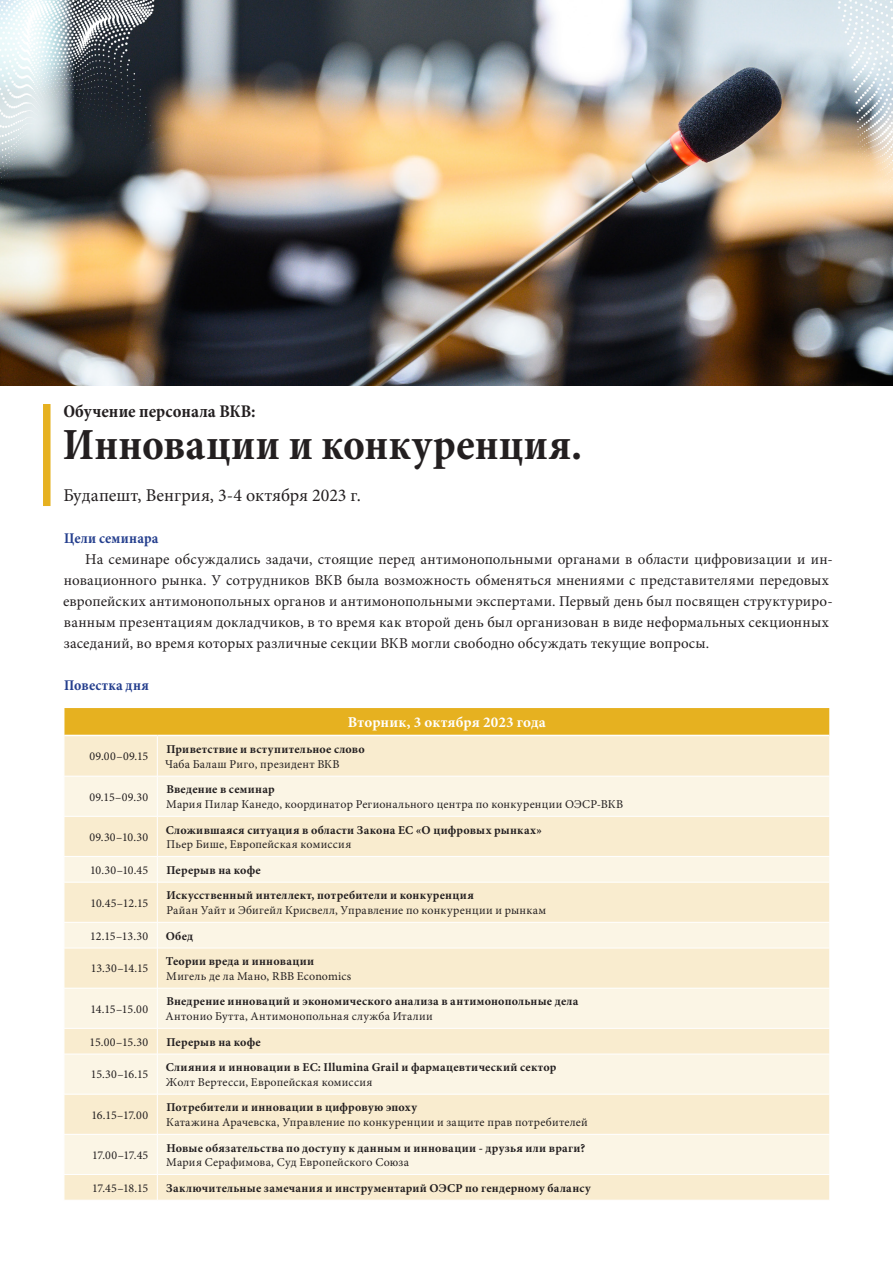
<style>
.page{position:relative;width:893px;height:1263px;background:#fff}
.page>*{position:absolute;margin:0;border:0;box-sizing:border-box;transform-origin:0 0}
.t1{font:700 condensed 45px "Minion Pro";letter-spacing:.005em;color:#231f20}
.t2{font:18px "Minion Pro";letter-spacing:-.005em;color:#231f20}
.t3{font:700 condensed 18px "Minion Pro";letter-spacing:.005em;color:#231f20}
.t4{font:15px/21px "Minion Pro";letter-spacing:.015em;color:#231f20}
.Table-titlerow{font:700 15px "Minion Pro";letter-spacing:.005em;color:#fff}
.t5{font:700 condensed 15px "Minion Pro";letter-spacing:.015em;color:#253f8e}
.Table-paragraph-text{font:12px "Minion Pro";letter-spacing:.015em;color:#231f20}
.Table-paragraph-text-2{font:700 12px "Minion Pro";letter-spacing:.025em;color:#231f20}
</style>
<div class="page">
<div style="left:43px;top:404px;width:8px;height:102px;background:#e6b120"></div>
<div style="left:64px;top:707px;width:766px;height:28px;background:#e6b120"></div>
<div style="left:65px;top:736px;width:764px;height:464px;background:#f9eccf"></div>
<svg style="left:65px;top:777px;width:764px;height:397px;background:#faf0da"></svg>
<svg style="left:829px;top:708px;width:1px;height:27px"></svg>
<hr style="left:64px;top:776px;width:93px;height:1px;background:#fff">
<hr style="left:157px;top:776px;width:673px;height:1px;background:#fff">
<hr style="left:64px;top:816px;width:93px;height:1px;background:#fff">
<hr style="left:157px;top:816px;width:673px;height:1px;background:#fff">
<hr style="left:64px;top:856px;width:93px;height:1px;background:#fff">
<hr style="left:157px;top:856px;width:673px;height:1px;background:#fff">
<hr style="left:64px;top:882px;width:93px;height:1px;background:#fff">
<hr style="left:157px;top:882px;width:673px;height:1px;background:#fff">
<hr style="left:64px;top:922px;width:93px;height:1px;background:#fff">
<hr style="left:157px;top:922px;width:673px;height:1px;background:#fff">
<hr style="left:64px;top:948px;width:93px;height:1px;background:#fff">
<hr style="left:157px;top:948px;width:673px;height:1px;background:#fff">
<hr style="left:64px;top:988px;width:93px;height:1px;background:#fff">
<hr style="left:157px;top:988px;width:673px;height:1px;background:#fff">
<hr style="left:64px;top:1028px;width:93px;height:1px;background:#fff">
<hr style="left:157px;top:1028px;width:673px;height:1px;background:#fff">
<svg style="left:829px;top:1029px;width:1px;height:24px"></svg>
<hr style="left:64px;top:1054px;width:93px;height:1px;background:#fff">
<hr style="left:157px;top:1054px;width:673px;height:1px;background:#fff">
<hr style="left:64px;top:1094px;width:93px;height:1px;background:#fff">
<hr style="left:157px;top:1094px;width:673px;height:1px;background:#fff">
<hr style="left:157px;top:1134px;width:673px;height:1px;background:#fff">
<hr style="left:157px;top:1174px;width:673px;height:1px;background:#fff">
<svg style="left:829px;top:1175px;width:1px;height:24px"></svg>
<hr style="left:64px;top:707px;width:93px;height:1px;background:#fff">
<svg style="left:64px;top:708px;width:1px;height:27px"></svg>
<hr style="left:157px;top:707px;width:673px;height:1px;background:#fff">
<hr style="left:157px;top:736px;width:1px;height:40px;background:#fff">
<hr style="left:157px;top:776px;width:1px;height:40px;background:#fff">
<hr style="left:157px;top:816px;width:1px;height:40px;background:#fff">
<svg style="left:64px;top:857px;width:1px;height:24px"></svg>
<svg style="left:157px;top:857px;width:1px;height:25px"></svg>
<hr style="left:157px;top:882px;width:1px;height:40px;background:#fff">
<svg style="left:64px;top:923px;width:1px;height:24px"></svg>
<svg style="left:157px;top:923px;width:1px;height:25px"></svg>
<hr style="left:157px;top:948px;width:1px;height:40px;background:#fff">
<hr style="left:157px;top:988px;width:1px;height:40px;background:#fff">
<svg style="left:64px;top:1029px;width:1px;height:25px"></svg>
<svg style="left:157px;top:1029px;width:1px;height:25px"></svg>
<hr style="left:157px;top:1054px;width:1px;height:40px;background:#fff">
<hr style="left:157px;top:1094px;width:1px;height:40px;background:#fff">
<hr style="left:64px;top:1134px;width:93px;height:1px;background:#fff">
<hr style="left:157px;top:1134px;width:1px;height:40px;background:#fff">
<hr style="left:64px;top:1174px;width:93px;height:1px;background:#fff">
<svg style="left:64px;top:1175px;width:1px;height:25px"></svg>
<svg style="left:157px;top:1175px;width:1px;height:25px"></svg>
<img style="left:0;top:0;width:893px;height:386px">
<img style="left:0;top:0;width:155px;height:313px">
<img style="left:775px;top:0;width:118px;height:313px">
<h1 class="t3" style="left:63px;top:399px;width:194px">Обучение персонала ВКВ:</h1>
<h1 class="t1" style="left:63px;top:414px;width:521px">Инновации и конкуренция.</h1>
<h1 class="t2" style="left:63px;top:483px;width:299px">Будапешт, Венгрия, 3-4 октября 2023 г.</h1>
<h2 class="t5" style="left:64px;top:528px;width:96px">Цели семинара</h2>
<p class="t4" style="left:63px;top:549px;width:771px;text-indent:22px">На семинаре обсуждались задачи, стоящие перед антимонопольными органами в области цифровизации и ин&shy;новационного рынка. У сотрудников ВКВ была возможность обменяться мнениями с представителями передовых европейских антимонопольных органов и антимонопольными экспертами. Первый день был посвящен структуриро&shy;ванным презентациям докладчиков, в то время как второй день был организован в виде неформальных секционных заседаний, во время которых различные секции ВКВ могли свободно обсуждать текущие вопросы.</p>
<h2 class="t5" style="left:64px;top:675px;width:86px">Повестка дня</h2>
<p class="Table-titlerow" style="left:348px;top:712px;width:199px">Вторник, 3 октября 2023 года</p>
<p class="Table-paragraph-text" style="left:90px;top:748px;width:60px">09.00–09.15</p>
<p class="Table-paragraph-text-2" style="left:166px;top:741px;width:200px">Приветствие и вступительное слово</p>
<p class="Table-paragraph-text" style="left:165px;top:756px;width:176px">Чаба Балаш Риго, президент ВКВ</p>
<p class="Table-paragraph-text" style="left:89px;top:789px;width:60px">09.15–09.30</p>
<p class="Table-paragraph-text" style="left:90px;top:829px;width:60px">09.30–10.30</p>
<p class="Table-paragraph-text-2" style="left:166px;top:781px;width:110px">Введение в семинар</p>
<p class="Table-paragraph-text" style="left:166px;top:796px;width:458px">Мария Пилар Канедо, координатор Регионального центра по конкуренции ОЭСР-ВКВ</p>
<p class="Table-paragraph-text-2" style="left:166px;top:821px;width:377px">Сложившаяся ситуация в области Закона ЕС «О цифровых рынках»</p>
<p class="Table-paragraph-text" style="left:166px;top:836px;width:187px">Пьер Бише, Европейская комиссия</p>
<p class="Table-paragraph-text" style="left:90px;top:862px;width:60px">10.30–10.45</p>
<p class="Table-paragraph-text-2" style="left:166px;top:861px;width:96px">Перерыв на кофе</p>
<p class="Table-paragraph-text" style="left:91px;top:895px;width:59px">10.45–12.15</p>
<p class="Table-paragraph-text-2" style="left:166px;top:887px;width:309px">Искусственный интеллект, потребители и конкуренция</p>
<p class="Table-paragraph-text" style="left:166px;top:902px;width:381px">Райан Уайт и Эбигейл Крисвелл, Управление по конкуренции и рынкам</p>
<p class="Table-paragraph-text" style="left:90px;top:928px;width:60px">12.15–13.30</p>
<p class="Table-paragraph-text-2" style="left:166px;top:927px;width:29px">Обед</p>
<p class="Table-paragraph-text" style="left:91px;top:960px;width:59px">13.30–14.15</p>
<p class="Table-paragraph-text-2" style="left:166px;top:953px;width:150px">Теории вреда и инновации</p>
<p class="Table-paragraph-text" style="left:166px;top:968px;width:186px">Мигель де ла Мано, RBB Economics</p>
<p class="Table-paragraph-text" style="left:91px;top:1001px;width:59px">14.15–15.00</p>
<p class="Table-paragraph-text-2" style="left:166px;top:993px;width:413px">Внедрение инноваций и экономического анализа в антимонопольные дела</p>
<p class="Table-paragraph-text" style="left:165px;top:1008px;width:269px">Антонио Бутта, Антимонопольная служба Италии</p>
<p class="Table-paragraph-text" style="left:90px;top:1034px;width:60px">15.00–15.30</p>
<p class="Table-paragraph-text-2" style="left:166px;top:1033px;width:96px">Перерыв на кофе</p>
<p class="Table-paragraph-text" style="left:91px;top:1066px;width:59px">15.30–16.15</p>
<p class="Table-paragraph-text-2" style="left:166px;top:1059px;width:392px">Слияния и инновации в ЕС: Illumina Grail и фармацевтический сектор</p>
<p class="Table-paragraph-text" style="left:166px;top:1074px;width:208px">Жолт Вертесси, Европейская комиссия</p>
<p class="Table-paragraph-text" style="left:92px;top:1107px;width:58px">16.15–17.00</p>
<p class="Table-paragraph-text" style="left:92px;top:1147px;width:58px">17.00–17.45</p>
<p class="Table-paragraph-text-2" style="left:166px;top:1099px;width:252px">Потребители и инновации в цифровую эпоху</p>
<p class="Table-paragraph-text" style="left:166px;top:1114px;width:423px">Катажина Арачевска, Управление по конкуренции и защите прав потребителей</p>
<p class="Table-paragraph-text-2" style="left:166px;top:1139px;width:421px">Новые обязательства по доступу к данным и инновации - друзья или враги?</p>
<p class="Table-paragraph-text" style="left:166px;top:1154px;width:244px">Мария Серафимова, Суд Европейского Союза</p>
<p class="Table-paragraph-text" style="left:92px;top:1180px;width:58px">17.45–18.15</p>
<p class="Table-paragraph-text-2" style="left:166px;top:1179px;width:426px">Заключительные замечания и инструментарий ОЭСР по гендерному балансу</p>
</div>
